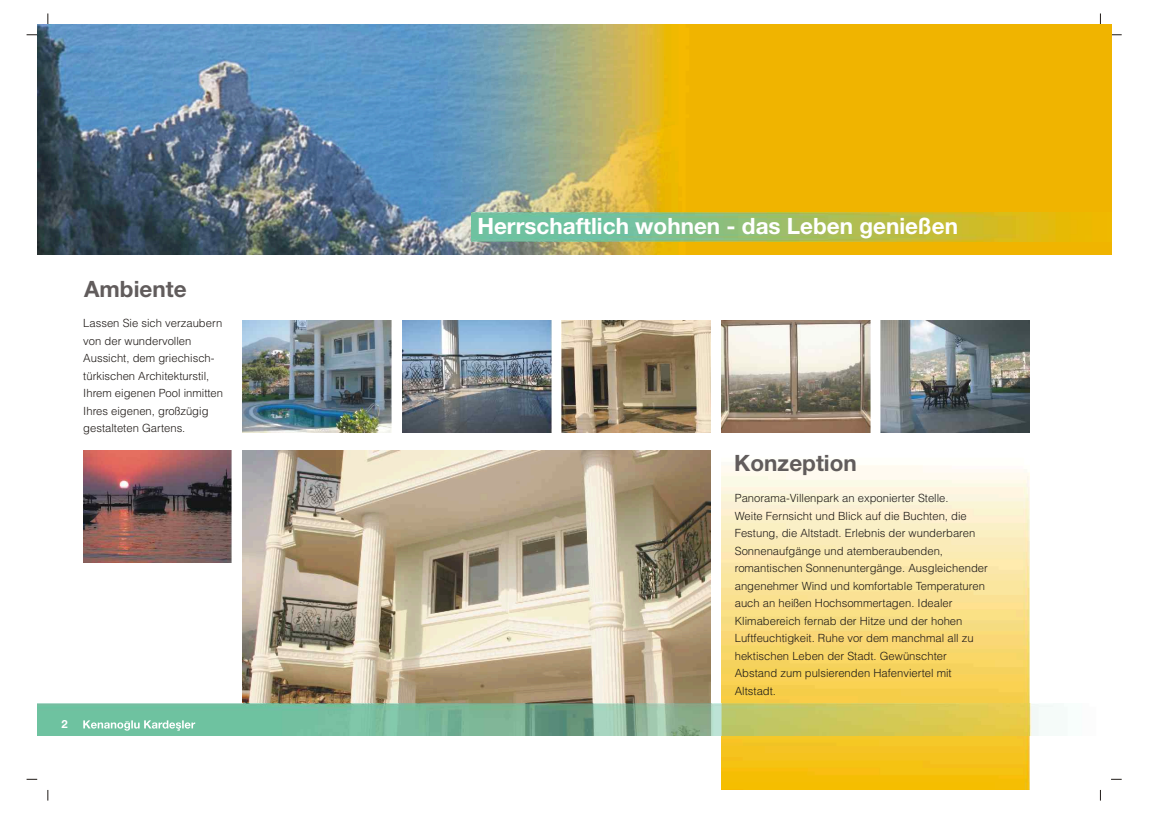
<style>
.page{position:relative;width:1149px;height:813px;background:#fff}
.page>*{position:absolute;margin:0;border:0;box-sizing:border-box;transform-origin:0 0}
.t1{font:700 22.5px "Helvetica Neue";color:#fff}
.t2{font:700 22.5px "Helvetica Neue";color:#615c5c}
.t3{font:300 11.25px/17.5px "Helvetica";color:#1f1a17}
.t4{font:700 11.25px "Helvetica Neue";color:#fff}
</style>
<div class="page">
<img style="left:37px;top:24px;width:1074px;height:231px">
<img style="left:243px;top:451px;width:467px;height:252px">
<img style="left:721px;top:465px;width:308px;height:324px">
<img style="left:37px;top:703px;width:1017px;height:32px">
<svg style="left:83px;top:720px;width:112px;height:10px"></svg>
<img style="left:880px;top:320px;width:149px;height:112px">
<img style="left:83px;top:451px;width:149px;height:111px">
<img style="left:402px;top:320px;width:149px;height:112px">
<img style="left:243px;top:320px;width:149px;height:112px">
<img style="left:562px;top:320px;width:148px;height:112px">
<img style="left:721px;top:320px;width:149px;height:112px">
<img style="left:472px;top:213px;width:639px;height:28px">
<h1 class="t2" style="left:84px;top:279px;width:104px">Ambiente</h1>
<p class="t3" style="left:83px;top:315px;width:141px">Lassen Sie sich verzaubern von der wundervollen<br>Aussicht, dem griechisch&shy;türkischen Architekturstil,<br>Ihrem eigenen Pool inmitten<br>Ihres eigenen, großzügig gestalteten Gartens.</p>
<p class="t4" style="left:62px;top:719px;width:8px">2</p>
<h1 class="t1" style="left:477px;top:216px;width:482px">Herrschaftlich wohnen - das Leben genießen</h1>
<h1 class="t2" style="left:734px;top:453px;width:124px">Konzeption</h1>
<p class="t3" style="left:735px;top:490px;width:255px">Panorama-Villenpark an exponierter Stelle.<br>Weite Fernsicht und Blick auf die Buchten, die Festung, die Altstadt. Erlebnis der wunderbaren Sonnenaufgänge und atemberaubenden, romantischen Sonnenuntergänge. Ausgleichender angenehmer Wind und komfortable Temperaturen auch an heißen Hochsommertagen. Idealer Klimabereich fernab der Hitze und der hohen Luftfeuchtigkeit. Ruhe vor dem manchmal all zu hektischen Leben der Stadt. Gewünschter Abstand zum pulsierenden Hafenviertel mit Altstadt.</p>
</div>
